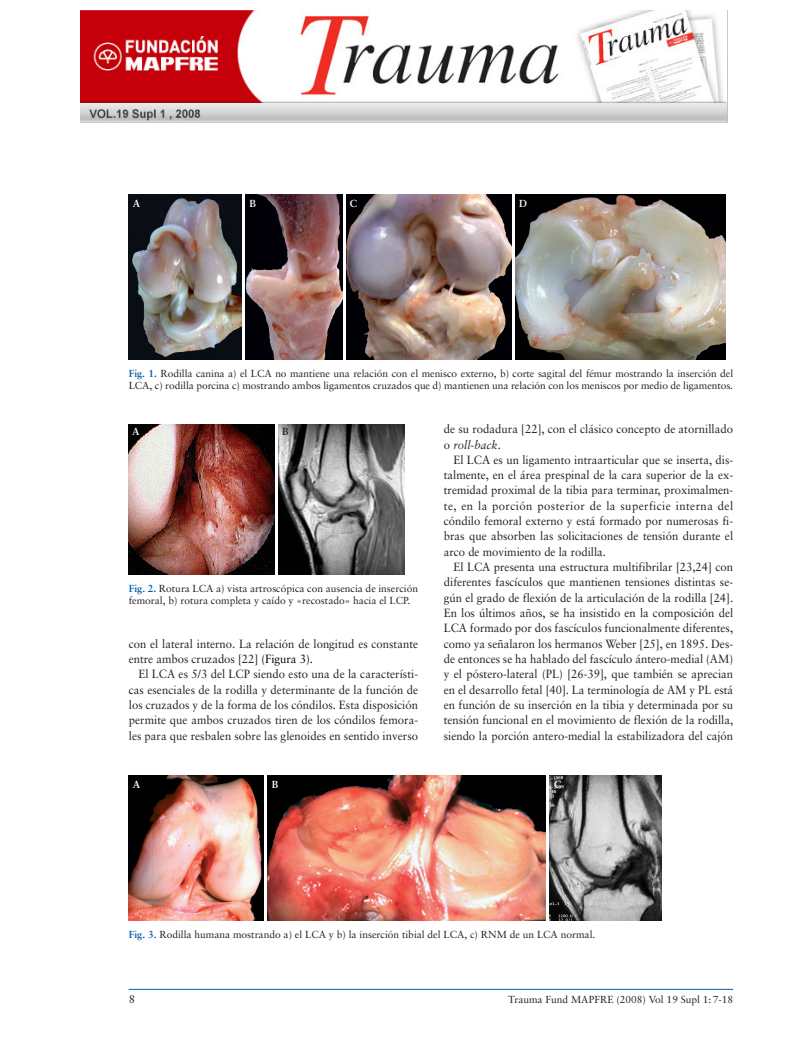
<style>
.page{position:relative;width:808px;height:1053px;background:#fff}
.page>*{position:absolute;margin:0;border:0;box-sizing:border-box;transform-origin:0 0}
.t1{font:11.88px/15.2px "Sabon";color:#231f20;text-align:justify;scale:.95 1}
.t2{font:11.38px "Sabon";color:#231f20}
.t3{font:10.25px/12.5px "Sabon";letter-spacing:-.005em;color:#231f20}
.t4{font:700 10.25px "Sabon";color:#fff}
.t5{font:700 10.25px "Sabon";color:#231f20}
.s1{font-weight:700;color:#015dab}
.s2{color:#000}
.s3{font-style:italic}
</style>
<div class="page">
<hr style="left:129px;top:988px;width:604px;height:1px;background:#015dab">
<img style="left:129px;top:194px;width:112px;height:165px">
<img style="left:245px;top:195px;width:97px;height:164px">
<img style="left:346px;top:195px;width:166px;height:164px">
<img style="left:516px;top:195px;width:209px;height:164px">
<img style="left:129px;top:424px;width:145px;height:150px">
<img style="left:279px;top:424px;width:125px;height:150px">
<img style="left:129px;top:775px;width:135px;height:145px">
<img style="left:268px;top:775px;width:278px;height:145px">
<img style="left:550px;top:775px;width:112px;height:145px">
<img style="left:81px;top:10px;width:646px;height:112px">
<p class="t4" style="left:133px;top:198px;width:9px">A</p>
<p class="t4" style="left:249px;top:198px;width:8px">B</p>
<p class="t4" style="left:350px;top:198px;width:9px">C</p>
<p class="t4" style="left:519px;top:198px;width:9px">D</p>
<p class="t3" style="left:129px;top:368px;width:606px"><span class="s1">Fig. 1.</span> Rodilla canina a) el LCA no mantiene una relación con el menisco externo, b) corte sagital del fémur mostrando la inserción del<br>LCA, c) rodilla porcina c) mostrando ambos ligamentos cruzados que d) mantienen una relación con los meniscos por medio de ligamentos.</p>
<p class="t4" style="left:132px;top:427px;width:9px">A</p>
<p class="t5" style="left:282px;top:427px;width:8px">B</p>
<p class="t3" style="left:129px;top:582px;width:291px"><span class="s1">Fig. 2.</span> Rotura LCA a) vista artroscópica con ausencia de inserción femoral, b) rotura completa y caído y «recostado» hacia el LCP.</p>
<p class="t1" style="left:129px;top:636px;width:306px">con el lateral interno. La relación de longitud es constante entre ambos cruzados [22] <span class="s2">(Figura 3).</span></p>
<p class="t1" style="left:129px;top:667px;width:306px;text-indent:10px">El LCA es 5/3 del LCP siendo esto una de la característi&shy;cas esenciales de la rodilla y determinante de la función de los cruzados y de la forma de los cóndilos. Esta disposición permite que ambos cruzados tiren de los cóndilos femora&shy;les para que resbalen sobre las glenoides en sentido inverso</p>
<p class="t1" style="left:444px;top:422px;width:306px">de su rodadura [22], con el clásico concepto de atornillado o <span class="s3">roll-back</span>.</p>
<p class="t1" style="left:444px;top:453px;width:306px;text-indent:10px">El LCA es un ligamento intraarticular que se inserta, dis&shy;talmente, en el área prespinal de la cara superior de la ex&shy;tremidad proximal de la tibia para terminar, proximalmen&shy;te, en la porción posterior de la superficie interna del cóndilo femoral externo y está formado por numerosas fi&shy;bras que absorben las solicitaciones de tensión durante el arco de movimiento de la rodilla.</p>
<p class="t1" style="left:444px;top:560px;width:306px;text-indent:10px">El LCA presenta una estructura multifibrilar [23,24] con diferentes fascículos que mantienen tensiones distintas se&shy;gún el grado de flexión de la articulación de la rodilla [24].<br>En los últimos años, se ha insistido en la composición del LCA formado por dos fascículos funcionalmente diferentes, como ya señalaron los hermanos Weber [25], en 1895. Des&shy;de entonces se ha hablado del fascículo ántero-medial (AM) y el póstero-lateral (PL) [26-39], que también se aprecian en el desarrollo fetal [40]. La terminología de AM y PL está en función de su inserción en la tibia y determinada por su tensión funcional en el movimiento de flexión de la rodilla, siendo la porción antero-medial la estabilizadora del cajón</p>
<p class="t4" style="left:133px;top:779px;width:9px">A</p>
<p class="t4" style="left:272px;top:779px;width:8px">B</p>
<p class="t4" style="left:554px;top:779px;width:9px">C</p>
<p class="t3" style="left:129px;top:929px;width:468px"><span class="s1">Fig. 3.</span> Rodilla humana mostrando a) el LCA y b) la inserción tibial del LCA, c) RNM de un LCA normal.</p>
<p class="t2" style="left:129px;top:994px;width:8px">8</p>
<p class="t3" style="left:508px;top:994px;width:226px">Trauma Fund MAPFRE (2008) Vol 19 Supl 1:7-18</p>
</div>
